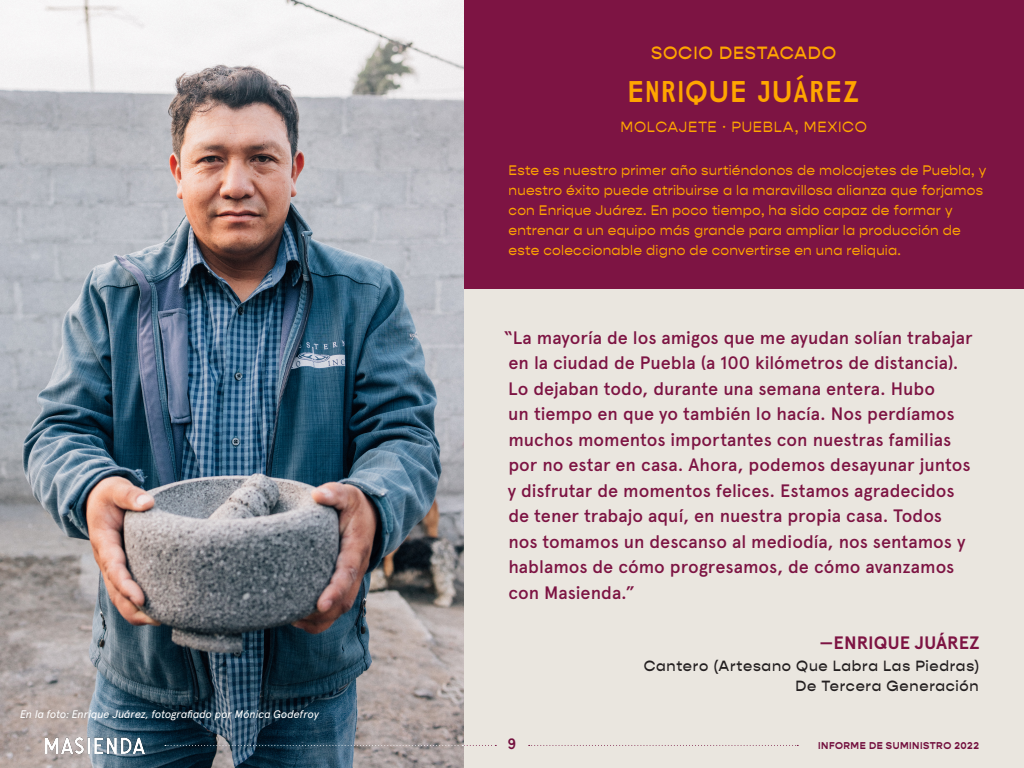
<style>
.page{position:relative;width:1024px;height:768px;background:#eae6df}
.page>*{position:absolute;margin:0;border:0;box-sizing:border-box;transform-origin:0 0}
.t1{font:30px "El Maestro Espanol";letter-spacing:.05em;color:#ffa500}
.t2{font:500 18px/25.5px "Apercu Pro";color:#7d1443}
.t3{font:500 18px "Gopher";letter-spacing:.04em;color:#ffa500}
.t4{font:700 18px "Apercu Pro";letter-spacing:.005em;color:#7d1443}
.t5{font:500 15px "Gopher";letter-spacing:.045em;color:#231f20}
.t6{font:15px "Gopher";letter-spacing:.05em;color:#ffa500}
.t7{font:15px "El Maestro Espanol";color:#73103e}
.t8{font:14px/20px "Gopher";letter-spacing:.015em;color:#ffa500}
.t9{font:italic 11px "Apercu Pro";letter-spacing:-.015em;color:#fff}
.t10{font:700 10px "Gopher";letter-spacing:.05em;color:#73103e}
</style>
<div class="page">
<svg style="left:529px;top:745px;width:269px;height:1px"></svg>
<div style="left:432px;top:0;width:592px;height:289px;background:#7d1443"></div>
<img style="left:0;top:0;width:463px;height:768px">
<svg style="left:165px;top:745px;width:331px;height:1px"></svg>
<p class="t9" style="left:20px;top:706px;width:301px">En la foto: Enrique Juárez, fotografiado por Mónica Godefroy</p>
<p class="t3" style="left:651px;top:42px;width:187px">SOCIO DESTACADO</p>
<p class="t1" style="left:628px;top:75px;width:233px">ENRIQUE JUÁREZ</p>
<p class="t6" style="left:620px;top:118px;width:248px">MOLCAJETE · PUEBLA, MEXICO</p>
<p class="t8" style="left:509px;top:160px;width:479px">Este es nuestro primer año surtiéndonos de molcajetes de Puebla, y nuestro éxito puede atribuirse a la maravillosa alianza que forjamos con Enrique Juárez. En poco tiempo, ha sido capaz de formar y entrenar a un equipo más grande para ampliar la producción de este coleccionable digno de convertirse en una reliquia.</p>
<p class="t2" style="left:503px;top:324px;width:471px">“La mayoría de los amigos que me ayudan solían trabajar en la ciudad de Puebla (a 100 kilómetros de distancia).<br>Lo dejaban todo, durante una semana entera. Hubo<br>un tiempo en que yo también lo hacía. Nos perdíamos muchos momentos importantes con nuestras familias por no estar en casa. Ahora, podemos desayunar juntos y disfrutar de momentos felices. Estamos agradecidos de tener trabajo aquí, en nuestra propia casa. Todos<br>nos tomamos un descanso al mediodía, nos sentamos y hablamos de cómo progresamos, de cómo avanzamos con Masienda.”</p>
<p class="t4" style="left:820px;top:629px;width:161px">—ENRIQUE JUÁREZ</p>
<p class="t5" style="left:644px;top:657px;width:337px">Cantero (Artesano Que Labra Las Piedras)</p>
<p class="t5" style="left:795px;top:677px;width:185px">De Tercera Generación</p>
<p class="t7" style="left:508px;top:736px;width:10px">9</p>
<p class="t10" style="left:818px;top:740px;width:162px">INFORME DE SUMINISTRO 2022</p>
</div>
